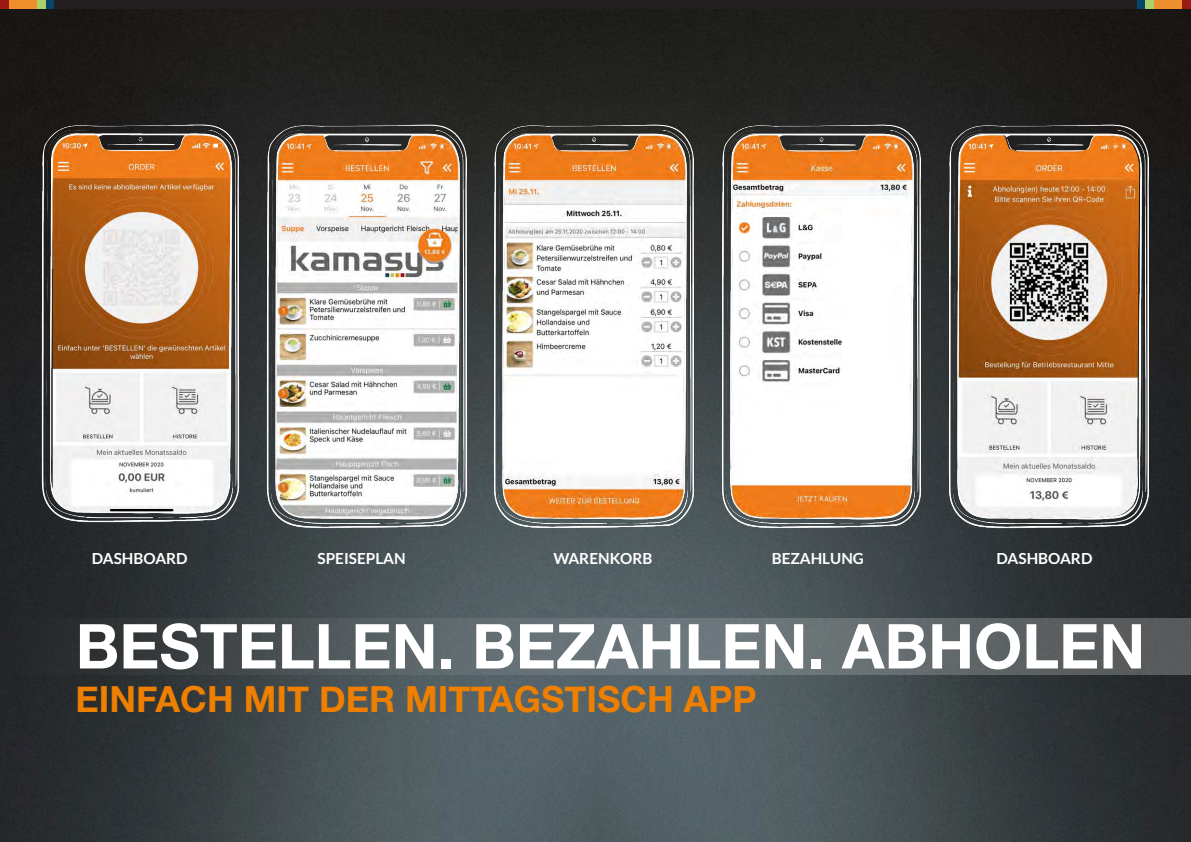
<style>
.page{position:relative;width:1191px;height:842px;background:#fff}
.page>*{position:absolute;margin:0;border:0;box-sizing:border-box;transform-origin:0 0}
.t1{font:700 62px "Helvetica Neue";color:#fff}
.t2{font:700 36px "Helvetica Neue";color:#ee7f00}
.t3{font:700 15.3px "Lato";color:#fff}
</style>
<div class="page">
<img style="left:0;top:9px;width:1191px;height:833px">
<div style="left:45px;top:0;width:9px;height:9px;background:#06466d"></div>
<div style="left:37px;top:0;width:8px;height:9px;background:#abd268"></div>
<div style="left:9px;top:0;width:28px;height:9px;background:#ee8e2d"></div>
<div style="left:0;top:0;width:9px;height:9px;background:#9c1a14"></div>
<div style="left:54px;top:0;width:550px;height:9px;background:#231f20"></div>
<div style="left:1137px;top:0;width:8px;height:9px;background:#06466d"></div>
<div style="left:1145px;top:0;width:9px;height:9px;background:#abd268"></div>
<div style="left:1154px;top:0;width:28px;height:9px;background:#ee8e2d"></div>
<div style="left:1182px;top:0;width:9px;height:9px;background:#9c1a14"></div>
<div style="left:587px;top:0;width:550px;height:9px;background:#231f20"></div>
<svg style="left:0;top:619px;width:1191px;height:55px;background:#565d60"></svg>
<img style="left:39px;top:119px;width:202px;height:412px">
<img style="left:946px;top:119px;width:205px;height:418px">
<img style="left:719px;top:119px;width:205px;height:418px">
<img style="left:491px;top:119px;width:205px;height:418px">
<img style="left:264px;top:119px;width:205px;height:418px">
<p class="t3" style="left:92px;top:550px;width:97px">DASHBOARD</p>
<p class="t3" style="left:317px;top:550px;width:90px">SPEISEPLAN</p>
<p class="t3" style="left:553px;top:550px;width:101px">WARENKORB</p>
<p class="t3" style="left:771px;top:550px;width:94px">BEZAHLUNG</p>
<p class="t3" style="left:996px;top:550px;width:97px">DASHBOARD</p>
<h1 class="t1" style="left:76px;top:598px;width:1071px">BESTELLEN. BEZAHLEN. ABHOLEN</h1>
<h2 class="t2" style="left:76px;top:671px;width:682px">EINFACH MIT DER MITTAGSTISCH APP</h2>
</div>
